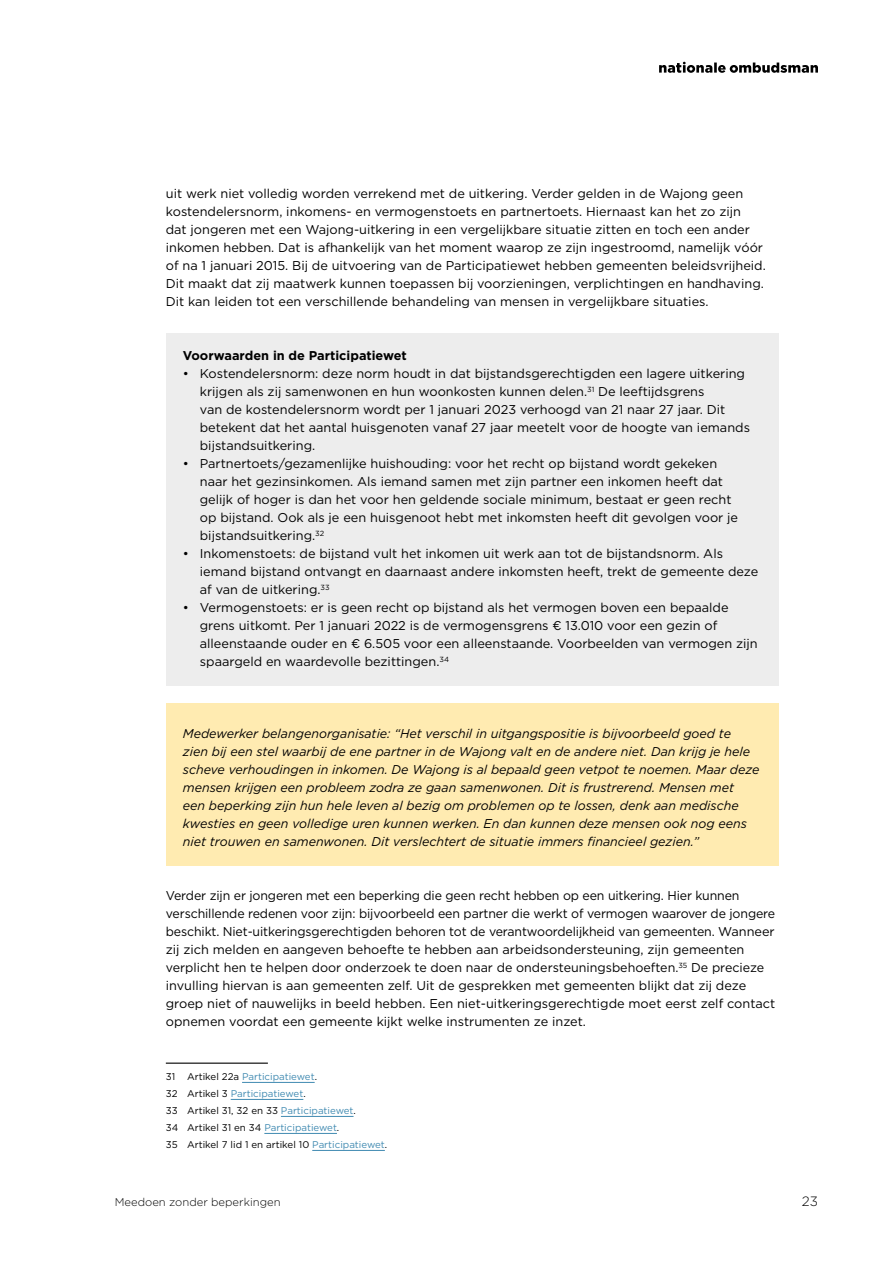
<style>
.page{position:relative;width:893px;height:1263px;background:#fff}
.page>*{position:absolute;margin:0;border:0;box-sizing:border-box;transform-origin:0 0}
.t1{font:300 13.5px "Gotham";color:#000}
.t2{font:12.75px/18px "Gotham";color:#000}
.t3{font:italic 12.75px/18px "Gotham";color:#000}
.t4{font:700 12.75px "Gotham";color:#000}
.t5{font:300 11.25px "Gotham";color:#000}
.t6{font:9.75px/17px "Gotham";color:#000}
.s1{color:#408ab1}
</style>
<div class="page">
<svg style="left:659px;top:62px;width:159px;height:11px"></svg>
<div style="left:166px;top:333px;width:612px;height:47px;background:#ededed"></div>
<div style="left:166px;top:343px;width:612px;height:127px;background:#ededed"></div>
<div style="left:166px;top:433px;width:612px;height:127px;background:#ededed"></div>
<div style="left:166px;top:523px;width:612px;height:91px;background:#ededed"></div>
<div style="left:166px;top:577px;width:612px;height:109px;background:#ededed"></div>
<div style="left:166px;top:703px;width:612px;height:163px;background:#ffebb1"></div>
<hr style="left:166px;top:1062px;width:102px;height:2px;background:#000">
<hr style="left:242px;top:1082px;width:73px;height:1px;background:#408ab1">
<hr style="left:231px;top:1099px;width:72px;height:1px;background:#408ab1">
<hr style="left:281px;top:1116px;width:73px;height:1px;background:#408ab1">
<hr style="left:264px;top:1133px;width:73px;height:1px;background:#408ab1">
<hr style="left:312px;top:1150px;width:73px;height:1px;background:#408ab1">
<p class="t2" style="left:166px;top:184px;width:601px">uit werk niet volledig worden verrekend met de uitkering. Verder gelden in de Wajong geen kostendelersnorm, inkomens- en vermogenstoets en partnertoets. Hiernaast kan het zo zijn<br>dat jongeren met een Wajong-uitkering in een vergelijkbare situatie zitten en toch een ander inkomen hebben. Dat is afhankelijk van het moment waarop ze zijn ingestroomd, namelijk vóór of na 1 januari 2015. Bij de uitvoering van de Participatiewet hebben gemeenten beleidsvrijheid.<br>Dit maakt dat zij maatwerk kunnen toepassen bij voorzieningen, verplichtingen en handhaving.<br>Dit kan leiden tot een verschillende behandeling van mensen in vergelijkbare situaties.</p>
<p class="t4" style="left:183px;top:347px;width:226px">Voorwaarden in de Participatiewet</p>
<p class="t2" style="left:200px;top:364px;width:552px;text-indent:-17px">• Kostendelersnorm: deze norm houdt in dat bijstandsgerechtigden een lagere uitkering krijgen als zij samenwonen en hun woonkosten kunnen delen.<sup>31</sup> De leeftijdsgrens<br>van de kostendelersnorm wordt per 1 januari 2023 verhoogd van 21 naar 27 jaar. Dit betekent dat het aantal huisgenoten vanaf 27 jaar meetelt voor de hoogte van iemands bijstandsuitkering.</p>
<p class="t2" style="left:200px;top:454px;width:540px;text-indent:-17px">• Partnertoets/gezamenlijke huishouding: voor het recht op bijstand wordt gekeken naar het gezinsinkomen. Als iemand samen met zijn partner een inkomen heeft dat gelijk of hoger is dan het voor hen geldende sociale minimum, bestaat er geen recht op bijstand. Ook als je een huisgenoot hebt met inkomsten heeft dit gevolgen voor je bijstandsuitkering.<sup>32</sup></p>
<p class="t2" style="left:200px;top:544px;width:560px;text-indent:-17px">• Inkomenstoets: de bijstand vult het inkomen uit werk aan tot de bijstandsnorm. Als iemand bijstand ontvangt en daarnaast andere inkomsten heeft, trekt de gemeente deze af van de uitkering.<sup>33</sup></p>
<p class="t2" style="left:200px;top:598px;width:559px;text-indent:-17px">• Vermogenstoets: er is geen recht op bijstand als het vermogen boven een bepaalde grens uitkomt. Per 1 januari 2022 is de vermogensgrens € 13.010 voor een gezin of alleenstaande ouder en € 6.505 voor een alleenstaande. Voorbeelden van vermogen zijn spaargeld en waardevolle bezittingen.<sup>34</sup></p>
<p class="t3" style="left:183px;top:724px;width:578px">Medewerker belangenorganisatie: “Het verschil in uitgangspositie is bijvoorbeeld goed te zien bij een stel waarbij de ene partner in de Wajong valt en de andere niet. Dan krijg je hele scheve verhoudingen in inkomen. De Wajong is al bepaald geen vetpot te noemen. Maar deze mensen krijgen een probleem zodra ze gaan samenwonen. Dit is frustrerend. Mensen met een beperking zijn hun hele leven al bezig om problemen op te lossen, denk aan medische kwesties en geen volledige uren kunnen werken. En dan kunnen deze mensen ook nog eens niet trouwen en samenwonen. Dit verslechtert de situatie immers financieel gezien.”</p>
<p class="t2" style="left:166px;top:886px;width:611px">Verder zijn er jongeren met een beperking die geen recht hebben op een uitkering. Hier kunnen verschillende redenen voor zijn: bijvoorbeeld een partner die werkt of vermogen waarover de jongere beschikt. Niet-uitkeringsgerechtigden behoren tot de verantwoordelijkheid van gemeenten. Wanneer zij zich melden en aangeven behoefte te hebben aan arbeidsondersteuning, zijn gemeenten verplicht hen te helpen door onderzoek te doen naar de ondersteuningsbehoeften.<sup>35</sup> De precieze invulling hiervan is aan gemeenten zelf. Uit de gesprekken met gemeenten blijkt dat zij deze groep niet of nauwelijks in beeld hebben. Een niet-uitkeringsgerechtigde moet eerst zelf contact opnemen voordat een gemeente kijkt welke instrumenten ze inzet.</p>
<p class="t6" style="left:166px;top:1068px;width:223px">31 Artikel 22a <span class="s1">Participatiewet</span>.<br>32 Artikel 3 <span class="s1">Participatiewet</span>.<br>33 Artikel 31, 32 en 33 <span class="s1">Participatiewet</span>.<br>34 Artikel 31 en 34 <span class="s1">Participatiewet</span>.<br>35 Artikel 7 lid 1 en artikel 10 <span class="s1">Participatiewet</span>.</p>
<p class="t5" style="left:115px;top:1195px;width:167px">Meedoen zonder beperkingen</p>
<p class="t1" style="left:802px;top:1193px;width:18px">23</p>
</div>
